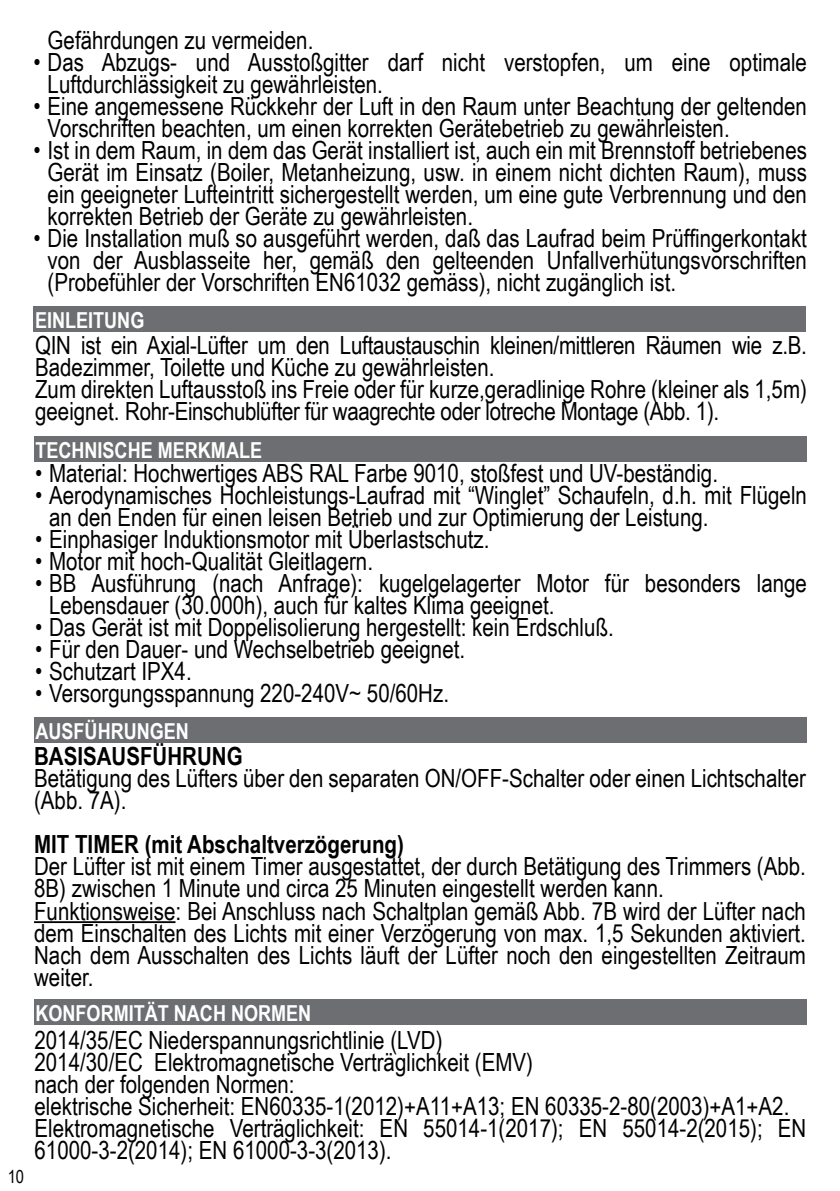
<style>
.page{position:relative;width:840px;height:1191px;background:#fff}
.page>*{position:absolute;margin:0;border:0;box-sizing:border-box;transform-origin:0 0}
.t1{font:25px/22px "Arial Narrow";color:#000}
.t2{font:700 25px "Arial Narrow";color:#000}
.t3{font:700 22px "Arial Narrow";color:#fff}
.t4{font:18px "Arial Narrow";color:#000}
</style>
<div class="page">
<div style="left:34px;top:306px;width:771px;height:26px;background:#6d6e71"></div>
<div style="left:34px;top:436px;width:772px;height:25px;background:#6d6e71"></div>
<div style="left:34px;top:717px;width:772px;height:25px;background:#6d6e71"></div>
<hr style="left:34px;top:921px;width:141px;height:2px;background:#000">
<div style="left:34px;top:999px;width:772px;height:25px;background:#6d6e71"></div>
<p class="t4" style="left:8px;top:1163px;width:18px">10</p>
<p class="t1" style="left:48px;top:28px;width:267px">Gefährdungen zu vermeiden.</p>
<p class="t1" style="left:48px;top:50px;width:760px;text-indent:-14px">• Das Abzugs- und Ausstoßgitter darf nicht verstopfen, um eine optimale<br>Luftdurchlässigkeit zu gewährleisten.</p>
<p class="t1" style="left:47px;top:94px;width:760px;text-indent:-14px">• Eine angemessene Rückkehr der Luft in den Raum unter Beachtung der geltenden<br>Vorschriften beachten, um einen korrekten Gerätebetrieb zu gewährleisten.</p>
<p class="t1" style="left:48px;top:138px;width:760px;text-align:justify;text-indent:-14px">• Ist in dem Raum, in dem das Gerät installiert ist, auch ein mit Brennstoff betriebenes Gerät im Einsatz (Boiler, Metanheizung, usw. in einem nicht dichten Raum), muss ein geeigneter Lufteintritt sichergestellt werden, um eine gute Verbrennung und den korrekten Betrieb der Geräte zu gewährleisten.</p>
<p class="t1" style="left:47px;top:226px;width:760px;text-align:justify;text-indent:-14px">• Die Installation muß so ausgeführt werden, daß das Laufrad beim Prüffingerkontakt von der Ausblasseite her, gemäß den gelteenden Unfallverhütungsvorschriften (Probefühler der Vorschriften EN61032 gemäss), nicht zugänglich ist.</p>
<p class="t1" style="left:35px;top:333px;width:773px">QIN ist ein Axial-Lüfter um den Luftaustauschin kleinen/mittleren Räumen wie z.B.<br>Badezimmer, Toilette und Küche zu gewährleisten.<br>Zum direkten Luftausstoß ins Freie oder für kurze,geradlinige Rohre (kleiner als 1,5m) geeignet. Rohr-Einschublüfter für waagrechte oder lotreche Montage (Abb. 1).</p>
<p class="t1" style="left:35px;top:461px;width:684px">• Material: Hochwertiges ABS RAL Farbe 9010, stoßfest und UV-beständig.</p>
<p class="t1" style="left:49px;top:483px;width:759px;text-indent:-14px">• Aerodynamisches Hochleistungs-Laufrad mit “Winglet” Schaufeln, d.h. mit Flügeln an den Enden für einen leisen Betrieb und zur Optimierung der Leistung.</p>
<p class="t3" style="left:35px;top:303px;width:96px">Ein leitung</p>
<p class="t3" style="left:35px;top:433px;width:13px">TECH</p>
<p class="t3" style="left:84px;top:433px;width:32px">NISCHE</p>
<p class="t3" style="left:158px;top:433px;width:81px">MERKMALE</p>
<p class="t1" style="left:35px;top:527px;width:455px">• Einphasiger Induktionsmotor mit Überlastschutz.</p>
<p class="t1" style="left:35px;top:549px;width:339px">• Motor mit hoch-Qualität Gleitlagern.</p>
<p class="t1" style="left:49px;top:571px;width:759px;text-indent:-14px">• BB Ausführung (nach Anfrage): kugelgelagerter Motor für besonders lange<br>Lebensdauer (30.000h), auch für kaltes Klima geeignet.</p>
<p class="t1" style="left:35px;top:615px;width:579px">• Das Gerät ist mit Doppelisolierung hergestellt: kein Erdschluß.</p>
<p class="t1" style="left:35px;top:637px;width:431px">• Für den Dauer- und Wechselbetrieb geeignet.</p>
<p class="t1" style="left:35px;top:659px;width:158px">• Schutzart IPX4.</p>
<p class="t1" style="left:35px;top:681px;width:415px">• Versorgungsspannung 220-240V~ 50/60Hz.</p>
<p class="t3" style="left:35px;top:714px;width:155px">AUSFÜHRUNGEN</p>
<p class="t2" style="left:34px;top:737px;width:64px">BASISAUS</p>
<p class="t2" style="left:140px;top:737px;width:104px">FÜHRUNG</p>
<p class="t1" style="left:34px;top:766px;width:773px">Betätigung des Lüfters über den separaten ON/OFF-Schalter oder einen Lichtschalter (Abb. 7A).</p>
<p class="t2" style="left:34px;top:825px;width:371px">MIT TIMER (mit Abschaltverzögerung)</p>
<p class="t1" style="left:34px;top:854px;width:773px">Der Lüfter ist mit einem Timer ausgestattet, der durch Betätigung des Trimmers (Abb.<br>8B) zwischen 1 Minute und circa 25 Minuten eingestellt werden kann.<br>Funktionsweise: Bei Anschluss nach Schaltplan gemäß Abb. 7B wird der Lüfter nach dem Einschalten des Lichts mit einer Verzögerung von max. 1,5 Sekunden aktiviert.<br>Nach dem Ausschalten des Lichts läuft der Lüfter noch den eingestellten Zeitraum weiter.</p>
<p class="t3" style="left:35px;top:996px;width:165px">KONFORMITÄT NACH</p>
<p class="t3" style="left:231px;top:996px;width:82px">NORMEN</p>
<p class="t1" style="left:34px;top:1028px;width:773px">2014/35/EC Niederspannungsrichtlinie (LVD)<br>2014/30/EC Elektromagnetische Verträglichkeit (EMV)<br>nach der folgenden Normen:<br>elektrische Sicherheit: EN60335-1(2012)+A11+A13; EN 60335-2-80(2003)+A1+A2.<br>Elektromagnetische Verträglichkeit: EN 55014-1(2017); EN 55014-2(2015); EN 61000-3-2(2014); EN 61000-3-3(2013).</p>
</div>
